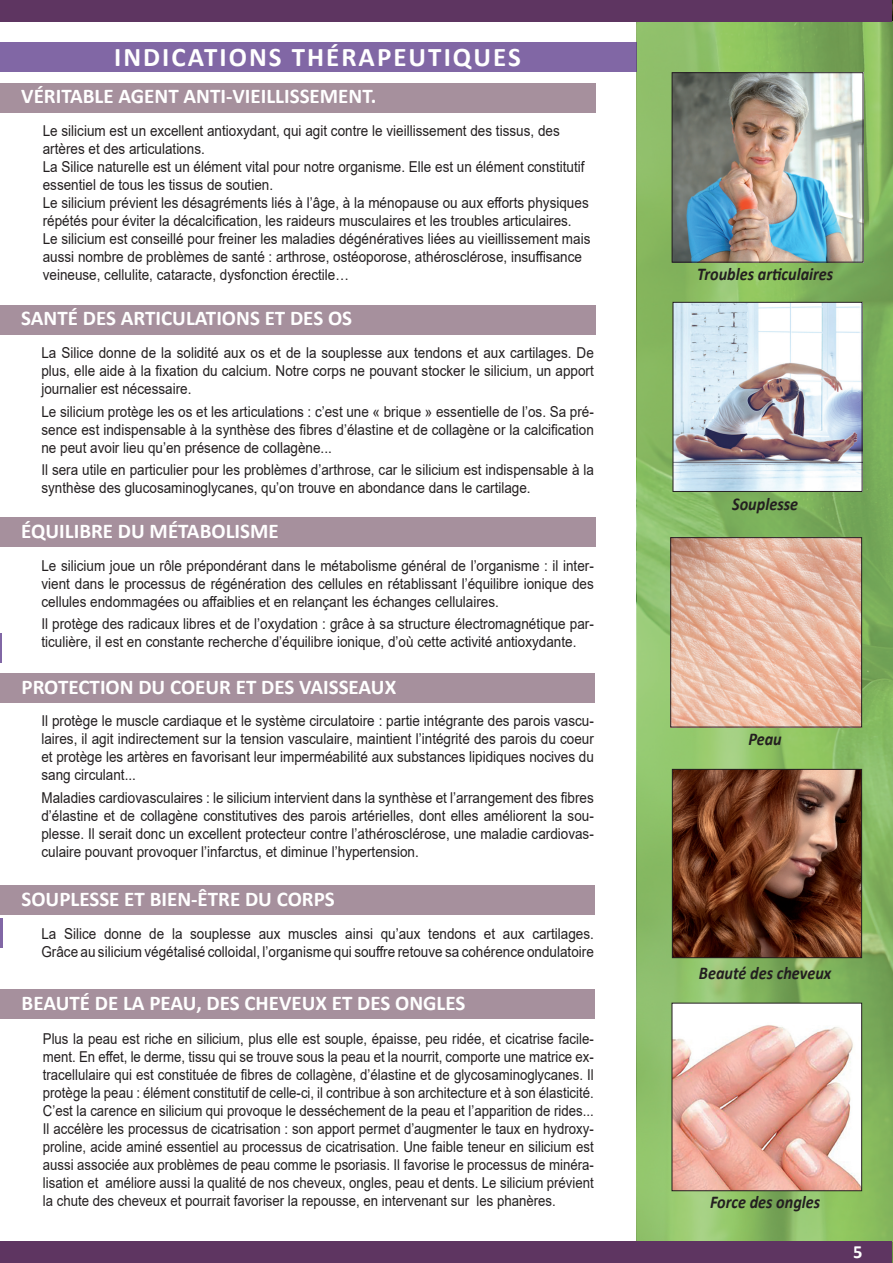
<style>
.page{position:relative;width:893px;height:1263px;background:#fff}
.page>*{position:absolute;margin:0;border:0;box-sizing:border-box;transform-origin:0 0}
.t1{font:700 27px "Calibri";letter-spacing:.075em;color:#fff}
.t2{font:700 21px "Calibri";color:#fff}
.t3{font:700 18.6px "Calibri";color:#fff}
.t4{font:italic 700 18px "Calibri";color:#231f20;scale:.9 1}
.t5{font:15px/18px "Arial";color:#231f20;text-align:justify;scale:.9 1}
.t6{font:15px/18px "Arial";color:#231f20;text-align:justify;scale:.88 1}
</style>
<div class="page">
<hr style="left:0;top:918px;width:2px;height:30px;background:#573587">
<hr style="left:0;top:633px;width:2px;height:30px;background:#573587">
<svg style="left:637px;top:21px;width:256px;height:1221px;background:#86b763"></svg>
<img style="left:675px;top:304px;width:185px;height:186px">
<img style="left:674px;top:771px;width:186px;height:185px">
<div style="left:672px;top:769px;width:190px;height:189px;border:1px solid #231f20"></div>
<div style="left:0;top:885px;width:595px;height:29px;background:#a6909d"></div>
<div style="left:0;top:673px;width:595px;height:30px;background:#a6909d"></div>
<div style="left:0;top:305px;width:595px;height:30px;background:#a6909d"></div>
<div style="left:0;top:83px;width:595px;height:29px;background:#a6909d"></div>
<div style="left:0;top:518px;width:595px;height:29px;background:#a6909d"></div>
<div style="left:0;top:989px;width:595px;height:30px;background:#a6909d"></div>
<div style="left:0;top:43px;width:636px;height:29px;background:#8167a5"></div>
<div style="left:0;top:1242px;width:891px;height:21px;background:#5e3561"></div>
<div style="left:0;top:0;width:891px;height:21px;background:#5e3561"></div>
<div style="left:673px;top:302px;width:189px;height:190px;border:1px solid #231f20"></div>
<img style="left:674px;top:1005px;width:186px;height:184px">
<div style="left:672px;top:1003px;width:190px;height:188px;border:1px solid #231f20"></div>
<img style="left:674px;top:75px;width:187px;height:185px">
<div style="left:672px;top:73px;width:191px;height:189px;border:1px solid #231f20"></div>
<img style="left:672px;top:539px;width:188px;height:186px">
<div style="left:670px;top:537px;width:192px;height:190px;border:1px solid #231f20"></div>
<h1 class="t1" style="left:114px;top:38px;width:408px">INDICATIONS THÉRAPEUTIQUES</h1>
<h2 class="t2" style="left:21px;top:82px;width:357px">VÉRITABLE AGENT ANTI-VIEILLISSEMENT.</h2>
<p class="t5" style="left:43px;top:122px;width:610px;text-align:left">Le silicium est un excellent antioxydant, qui agit contre le vieillissement des tissus, des artères et des articulations.<br>La Silice naturelle est un élément vital pour notre organisme. Elle est un élément constitutif essentiel de tous les tissus de soutien.<br>Le silicium prévient les désagréments liés à l’âge, à la ménopause ou aux efforts physiques répétés pour éviter la décalcification, les raideurs musculaires et les troubles articulaires.<br>Le silicium est conseillé pour freiner les maladies dégénératives liées au vieillissement mais aussi nombre de problèmes de santé : arthrose, ostéoporose, athérosclérose, insuffisance veineuse, cellulite, cataracte, dysfonction érectile…</p>
<h2 class="t2" style="left:21px;top:303px;width:332px">SANTÉ DES ARTICULATIONS ET DES OS</h2>
<p class="t5" style="left:41px;top:344px;width:615px">La Silice donne de la solidité aux os et de la souplesse aux tendons et aux cartilages. De plus, elle aide à la fixation du calcium. Notre corps ne pouvant stocker le silicium, un apport journalier est nécessaire.</p>
<p class="t5" style="left:41px;top:402px;width:615px">Le silicium protège les os et les articulations : c’est une « brique » essentielle de l’os. Sa pré&shy;sence est indispensable à la synthèse des fibres d’élastine et de collagène or la calcification ne peut avoir lieu qu’en présence de collagène...</p>
<p class="t5" style="left:41px;top:460px;width:615px">Il sera utile en particulier pour les problèmes d’arthrose, car le silicium est indispensable à la synthèse des glucosaminoglycanes, qu’on trouve en abondance dans le cartilage.</p>
<h2 class="t2" style="left:21px;top:516px;width:259px">ÉQUILIBRE DU MÉTABOLISME</h2>
<p class="t5" style="left:41px;top:556px;width:615px">Le silicium joue un rôle prépondérant dans le métabolisme général de l’organisme : il inter&shy;vient dans le processus de régénération des cellules en rétablissant l’équilibre ionique des cellules endommagées ou affaiblies et en relançant les échanges cellulaires.</p>
<p class="t5" style="left:41px;top:614px;width:615px">Il protège des radicaux libres et de l’oxydation : grâce à sa structure électromagnétique par&shy;ticulière, il est en constante recherche d’équilibre ionique, d’où cette activité antioxydante.</p>
<h2 class="t2" style="left:22px;top:672px;width:376px">PROTECTION DU COEUR ET DES VAISSEAUX</h2>
<p class="t5" style="left:41px;top:712px;width:615px">Il protège le muscle cardiaque et le système circulatoire : partie intégrante des parois vascu&shy;laires, il agit indirectement sur la tension vasculaire, maintient l’intégrité des parois du coeur et protège les artères en favorisant leur imperméabilité aux substances lipidiques nocives du sang circulant...</p>
<p class="t5" style="left:41px;top:788px;width:615px">Maladies cardiovasculaires : le silicium intervient dans la synthèse et l’arrangement des fibres d’élastine et de collagène constitutives des parois artérielles, dont elles améliorent la sou&shy;plesse. Il serait donc un excellent protecteur contre l’athérosclérose, une maladie cardiovas&shy;culaire pouvant provoquer l’infarctus, et diminue l’hypertension.</p>
<h2 class="t2" style="left:22px;top:884px;width:315px">SOUPLESSE ET BIEN-ÊTRE DU CORPS</h2>
<p class="t5" style="left:41px;top:925px;width:615px">La Silice donne de la souplesse aux muscles ainsi qu’aux tendons et aux cartilages.<br>Grâce au silicium végétalisé colloidal, l’organisme qui souffre retouve sa cohérence ondulatoire</p>
<h2 class="t2" style="left:22px;top:988px;width:445px">BEAUTÉ DE LA PEAU, DES CHEVEUX ET DES ONGLES</h2>
<p class="t6" style="left:43px;top:1029px;width:628px">Plus la peau est riche en silicium, plus elle est souple, épaisse, peu ridée, et cicatrise facile&shy;ment. En effet, le derme, tissu qui se trouve sous la peau et la nourrit, comporte une matrice ex&shy;tracellulaire qui est constituée de fibres de collagène, d’élastine et de glycosaminoglycanes. Il protège la peau : élément constitutif de celle-ci, il contribue à son architecture et à son élasticité.<br>C’est la carence en silicium qui provoque le desséchement de la peau et l’apparition de rides...<br>Il accélère les processus de cicatrisation : son apport permet d’augmenter le taux en hydroxy&shy;proline, acide aminé essentiel au processus de cicatrisation. Une faible teneur en silicium est aussi associée aux problèmes de peau comme le psoriasis. Il favorise le processus de minéra&shy;lisation et améliore aussi la qualité de nos cheveux, ongles, peau et dents. Le silicium prévient la chute des cheveux et pourrait favoriser la repousse, en intervenant sur les phanères.</p>
<p class="t4" style="left:697px;top:261px;width:153px">Troubles articulaires</p>
<p class="t4" style="left:732px;top:491px;width:75px">Souplesse</p>
<p class="t4" style="left:748px;top:726px;width:39px">Peau</p>
<p class="t4" style="left:699px;top:960px;width:149px">Beauté des cheveux</p>
<p class="t4" style="left:710px;top:1189px;width:124px">Force des ongles</p>
<p class="t3" style="left:853px;top:1239px;width:11px">5</p>
</div>
